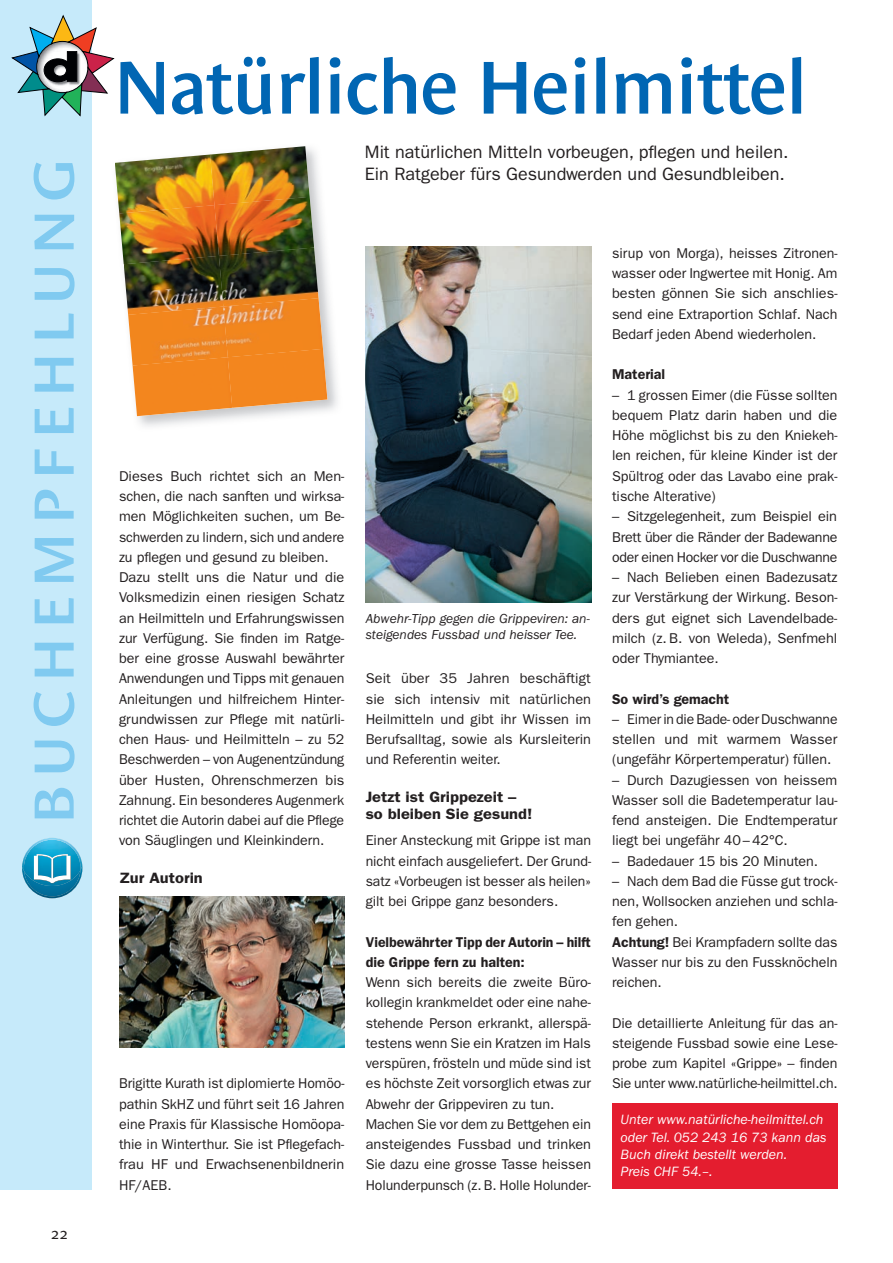
<style>
.page{position:relative;width:893px;height:1263px;background:#fff}
.page>*{position:absolute;margin:0;border:0;box-sizing:border-box;transform-origin:0 0}
.t1{font:76.5px "Le Monde Sans Semi Bold Os F";letter-spacing:-.005em;color:#0166b3;scale:.95 1}
.t2{font:57.75px "Le Monde Sans Semi Bold Os F";letter-spacing:.13em;color:#80caf0}
.t3{font:18px/21.8px "Franklin Gothic LT";color:#231f20}
.t4{font:600 15px/17.2px "Franklin Gothic LT";color:#231f20;scale:1.1 1}
.t5{font:15px "Le Monde Sans Normal Os F";color:#231f20}
.t6{font:14.25px/20.2px "Franklin Gothic LT";color:#231f20;text-align:justify}
.t7{font:600 14.25px/20.2px "Franklin Gothic LT";color:#231f20}
.t8{font:italic 13.95px/17.2px "Franklin Gothic LT";color:#fff}
.t9{font:italic 13.5px/15.8px "Franklin Gothic LT";color:#231f20}
.s1{font-weight:600}
</style>
<div class="page">
<div style="left:612px;top:1104px;width:226px;height:85px;background:#e41d2f"></div>
<img style="left:119px;top:896px;width:225px;height:152px">
<img style="left:366px;top:247px;width:225px;height:355px">
<div style="left:0;top:0;width:91px;height:1189px;background:#c6eafa"></div>
<svg style="left:117px;top:146px;width:210px;height:270px"></svg>
<img style="left:115px;top:155px;width:95px;height:59px">
<img style="left:210px;top:146px;width:100px;height:59px">
<img style="left:119px;top:205px;width:95px;height:59px">
<img style="left:214px;top:197px;width:100px;height:59px">
<img style="left:124px;top:256px;width:95px;height:59px">
<img style="left:219px;top:247px;width:100px;height:59px">
<img style="left:128px;top:306px;width:95px;height:60px">
<img style="left:223px;top:298px;width:100px;height:59px">
<img style="left:133px;top:357px;width:99px;height:59px">
<img style="left:228px;top:349px;width:99px;height:59px">
<svg style="left:22px;top:838px;width:60px;height:60px"></svg>
<svg style="left:11px;top:14px;width:104px;height:103px"></svg>
<h2 class="t2" style="left:21px;top:824px;width:668px;rotate:-90deg">BUCHEMPFEHLUNG</h2>
<p class="t5" style="left:51px;top:1225px;width:18px">22</p>
<h1 class="t1" style="left:113px;top:44px;width:732px">Natürliche Heilmittel</h1>
<p class="t3" style="left:365px;top:141px;width:425px">Mit natürlichen Mitteln vorbeugen, pflegen und heilen.<br>Ein Ratgeber fürs Gesundwerden und Gesundbleiben.</p>
<p class="t6" style="left:119px;top:466px;width:227px;text-align:left">Dieses Buch richtet sich an Men&shy;schen, die nach sanften und wirksa&shy;men Möglichkeiten suchen, um Be&shy;schwerden zu lindern, sich und andere zu pflegen und gesund zu bleiben.<br>Dazu stellt uns die Natur und die Volksmedizin einen riesigen Schatz an Heilmitteln und Erfahrungswissen zur Verfügung. Sie finden im Ratge&shy;ber eine grosse Auswahl bewährter Anwendungen und Tipps mit genauen Anleitungen und hilfreichem Hinter&shy;grundwissen zur Pflege mit natürli&shy;chen Haus- und Heilmitteln – zu 52<br>Beschwerden – von Augenentzündung über Husten, Ohrenschmerzen bis Zahnung. Ein besonderes Augenmerk richtet die Autorin dabei auf die Pflege von Säuglingen und Kleinkindern.</p>
<p class="t4" style="left:119px;top:869px;width:78px">Zur Autorin</p>
<p class="t6" style="left:119px;top:1073px;width:227px">Brigitte Kurath ist diplomierte Homöo&shy;pathin SkHZ und führt seit 16 Jahren eine Praxis für Klassische Homöopa&shy;thie in Winterthur. Sie ist Pflegefach&shy;frau HF und Erwachsenenbildnerin HF/AEB.</p>
<p class="t9" style="left:366px;top:611px;width:226px">Abwehr-Tipp gegen die Grippeviren: an&shy;steigendes Fussbad und heisser Tee.</p>
<p class="t6" style="left:366px;top:668px;width:227px">Seit über 35 Jahren beschäftigt sie sich intensiv mit natürlichen Heilmitteln und gibt ihr Wissen im Berufsalltag, sowie als Kursleiterin und Referentin weiter.</p>
<p class="t4" style="left:366px;top:788px;width:153px">Jetzt ist Grippezeit – so bleiben Sie gesund!</p>
<p class="t6" style="left:366px;top:830px;width:227px">Einer Ansteckung mit Grippe ist man nicht einfach ausgeliefert. Der Grund&shy;satz «Vorbeugen ist besser als heilen» gilt bei Grippe ganz besonders.</p>
<p class="t7" style="left:366px;top:931px;width:227px">Vielbewährter Tipp der Autorin – hilft die Grippe fern zu halten:</p>
<p class="t6" style="left:366px;top:972px;width:227px;text-align:left">Wenn sich bereits die zweite Büro&shy;kollegin krankmeldet oder eine nahe&shy;stehende Person erkrankt, allerspä&shy;testens wenn Sie ein Kratzen im Hals verspüren, frösteln und müde sind ist es höchste Zeit vorsorglich etwas zur Abwehr der Grippeviren zu tun.<br>Machen Sie vor dem zu Bettgehen ein ansteigendes Fussbad und trinken Sie dazu eine grosse Tasse heissen Holunderpunsch (z. B. Holle Holunder-</p>
<p class="t6" style="left:612px;top:243px;width:227px">sirup von Morga), heisses Zitronen&shy;wasser oder Ingwertee mit Honig. Am besten gönnen Sie sich anschlies&shy;send eine Extraportion Schlaf. Nach Bedarf jeden Abend wiederholen.</p>
<p class="t7" style="left:612px;top:364px;width:55px">Material</p>
<p class="t6" style="left:612px;top:385px;width:227px">– 1 grossen Eimer (die Füsse sollten bequem Platz darin haben und die Höhe möglichst bis zu den Kniekeh&shy;len reichen, für kleine Kinder ist der Spültrog oder das Lavabo eine prak&shy;tische Alterative)</p>
<p class="t6" style="left:612px;top:506px;width:227px">– Sitzgelegenheit, zum Beispiel ein Brett über die Ränder der Badewanne oder einen Hocker vor die Duschwanne</p>
<p class="t6" style="left:612px;top:567px;width:227px">– Nach Belieben einen Badezusatz zur Verstärkung der Wirkung. Beson&shy;ders gut eignet sich Lavendelbade&shy;milch (z. B. von Weleda), Senfmehl oder Thymiantee.</p>
<p class="t7" style="left:612px;top:688px;width:119px">So wird’s gemacht</p>
<p class="t6" style="left:612px;top:709px;width:227px">– Eimer in die Bade- oder Duschwanne stellen und mit warmem Wasser (ungefähr Körpertemperatur) füllen.</p>
<p class="t6" style="left:612px;top:770px;width:227px">– Durch Dazugiessen von heissem Wasser soll die Badetemperatur lau&shy;fend ansteigen. Die Endtemperatur liegt bei ungefähr 40 – 42°C.</p>
<p class="t6" style="left:612px;top:851px;width:208px">– Badedauer 15 bis 20 Minuten.</p>
<p class="t6" style="left:612px;top:871px;width:227px;text-align:left">– Nach dem Bad die Füsse gut trock&shy;nen, Wollsocken anziehen und schla&shy;fen gehen.<br><span class="s1">Achtung!</span> Bei Krampfadern sollte das<br>Wasser nur bis zu den Fussknöcheln reichen.</p>
<p class="t6" style="left:612px;top:1013px;width:227px">Die detaillierte Anleitung für das an&shy;steigende Fussbad sowie eine Lese&shy;probe zum Kapitel «Grippe» – finden Sie unter www.natürliche-heilmittel.ch.</p>
<p class="t8" style="left:621px;top:1111px;width:208px">Unter www.natürliche-heilmittel.ch oder Tel. 052 243 16 73 kann das<br>Buch direkt bestellt werden.<br>Preis CHF 54.–.</p>
</div>
